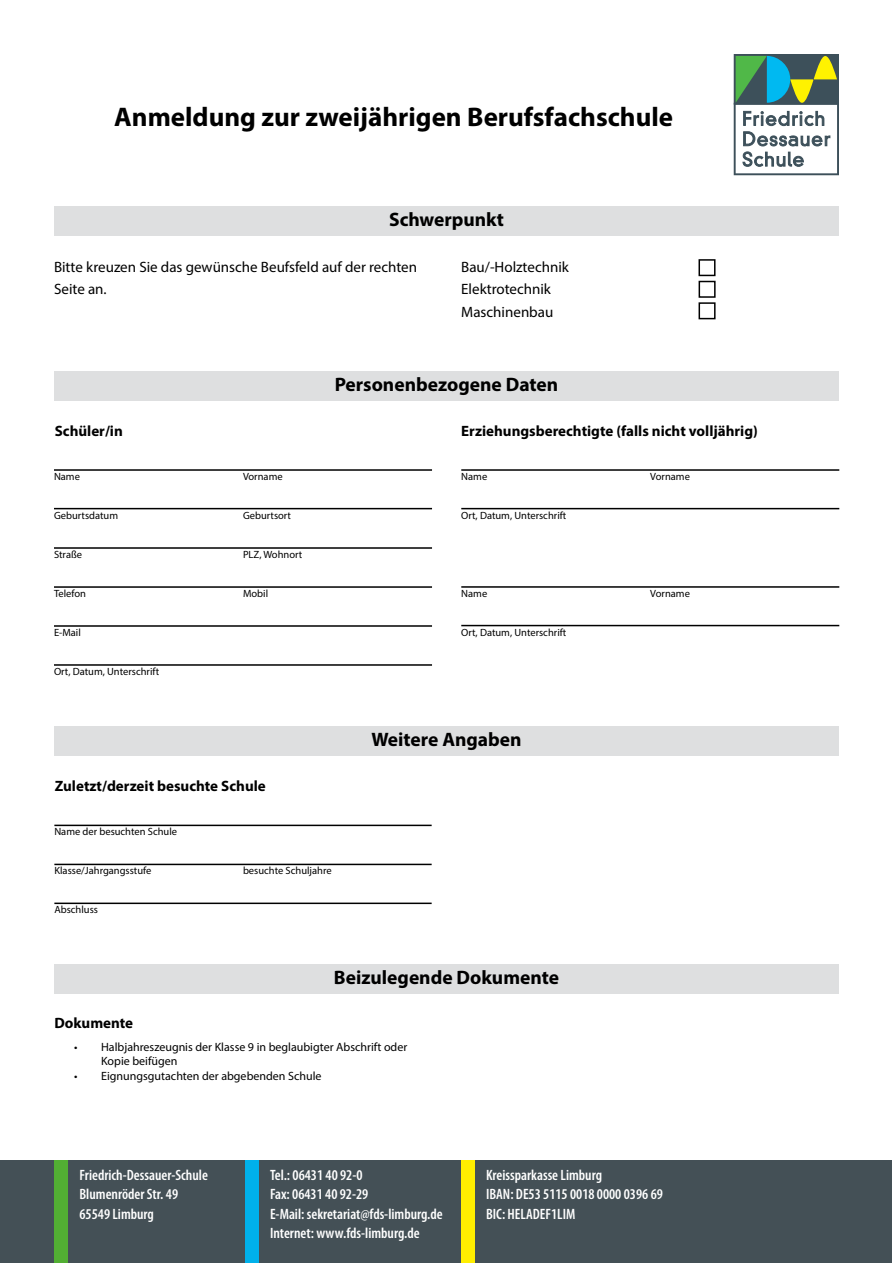
<style>
.page{position:relative;width:893px;height:1263px;background:#fff}
.page>*{position:absolute;margin:0;border:0;box-sizing:border-box;transform-origin:0 0}
.t1{font:700 27px "Myriad Pro";color:#000}
.t2{font:700 19.5px "Myriad Pro";color:#000}
.t3{font:600 condensed 15px/19.5px "Myriad Pro";color:#fff}
.t4{font:15px/22.5px "Myriad Pro";color:#000}
.t5{font:700 15px "Myriad Pro";color:#000}
.t6{font:12px/14.4px "Myriad Pro";color:#000}
.t7{font:10.5px "Myriad Pro";color:#000}
</style>
<div class="page">
<div style="left:698px;top:259px;width:17px;height:17px;border:2px solid #000"></div>
<div style="left:699px;top:281px;width:17px;height:17px;border:2px solid #000"></div>
<div style="left:698px;top:302px;width:18px;height:17px;border:2px solid #000"></div>
<svg style="left:734px;top:54px;width:105px;height:121px"></svg>
<div style="left:1px;top:1160px;width:891px;height:102px;background:#445056"></div>
<div style="left:55px;top:1160px;width:13px;height:102px;background:#52af33"></div>
<div style="left:245px;top:1160px;width:14px;height:102px;background:#00b1eb"></div>
<div style="left:461px;top:1160px;width:14px;height:102px;background:#fe0"></div>
<div style="left:54px;top:206px;width:785px;height:30px;background:#dedfe0"></div>
<div style="left:54px;top:371px;width:785px;height:30px;background:#dedfe0"></div>
<div style="left:54px;top:726px;width:785px;height:30px;background:#dedfe0"></div>
<hr style="left:54px;top:469px;width:378px;height:2px;background:#000">
<hr style="left:54px;top:508px;width:378px;height:1px;background:#000">
<hr style="left:54px;top:547px;width:378px;height:2px;background:#000">
<hr style="left:54px;top:586px;width:378px;height:2px;background:#000">
<hr style="left:54px;top:625px;width:378px;height:2px;background:#000">
<hr style="left:461px;top:469px;width:378px;height:2px;background:#000">
<hr style="left:461px;top:508px;width:378px;height:1px;background:#000">
<hr style="left:54px;top:864px;width:378px;height:1px;background:#000">
<hr style="left:54px;top:902px;width:378px;height:2px;background:#000">
<hr style="left:54px;top:825px;width:378px;height:1px;background:#000">
<div style="left:54px;top:964px;width:785px;height:30px;background:#dedfe0"></div>
<hr style="left:461px;top:586px;width:378px;height:2px;background:#000">
<hr style="left:461px;top:625px;width:378px;height:1px;background:#000">
<hr style="left:54px;top:664px;width:378px;height:2px;background:#000">
<h1 class="t1" style="left:114px;top:99px;width:560px">Anmeldung zur zweijährigen Berufsfachschule</h1>
<h2 class="t2" style="left:389px;top:207px;width:116px">Schwerpunkt</h2>
<h3 class="t4" style="left:54px;top:255px;width:365px">Bitte kreuzen Sie das gewünsche Beufsfeld auf der rechten<br>Seite an.</h3>
<h3 class="t4" style="left:461px;top:255px;width:109px">Bau/-Holztechnik<br>Elektrotechnik<br>Maschinenbau</h3>
<h2 class="t2" style="left:335px;top:372px;width:225px">Personenbezogene Daten</h2>
<h3 class="t5" style="left:55px;top:421px;width:70px">Schüler/in</h3>
<h3 class="t5" style="left:461px;top:421px;width:298px">Erziehungsberechtigte (falls nicht volljährig)</h3>
<p class="t7" style="left:243px;top:470px;width:41px">Vorname</p>
<p class="t7" style="left:243px;top:509px;width:50px">Geburtsort</p>
<p class="t7" style="left:243px;top:548px;width:61px">PLZ, Wohnort</p>
<p class="t7" style="left:243px;top:587px;width:27px">Mobil</p>
<p class="t7" style="left:54px;top:470px;width:27px">Name</p>
<p class="t7" style="left:54px;top:509px;width:66px">Geburtsdatum</p>
<p class="t7" style="left:54px;top:548px;width:30px">Straße</p>
<p class="t7" style="left:54px;top:587px;width:33px">Telefon</p>
<p class="t7" style="left:54px;top:626px;width:28px">E-Mail</p>
<p class="t7" style="left:54px;top:665px;width:107px">Ort, Datum, Unterschrift</p>
<p class="t7" style="left:461px;top:470px;width:27px">Name</p>
<p class="t7" style="left:461px;top:509px;width:107px">Ort, Datum, Unterschrift</p>
<p class="t7" style="left:650px;top:470px;width:41px">Vorname</p>
<p class="t7" style="left:650px;top:587px;width:41px">Vorname</p>
<p class="t7" style="left:461px;top:587px;width:27px">Name</p>
<p class="t7" style="left:461px;top:626px;width:107px">Ort, Datum, Unterschrift</p>
<h3 class="t5" style="left:55px;top:776px;width:213px">Zuletzt/derzeit besuchte Schule</h3>
<p class="t7" style="left:54px;top:825px;width:124px">Name der besuchten Schule</p>
<p class="t7" style="left:54px;top:864px;width:99px">Klasse/Jahrgangsstufe</p>
<p class="t7" style="left:54px;top:903px;width:45px">Abschluss</p>
<p class="t7" style="left:243px;top:864px;width:90px">besuchte Schuljahre</p>
<h2 class="t2" style="left:371px;top:727px;width:152px">Weitere Angaben</h2>
<h2 class="t2" style="left:334px;top:965px;width:227px">Beizulegende Dokumente</h2>
<h3 class="t5" style="left:54px;top:1013px;width:80px">Dokumente</h3>
<p class="t6" style="left:101px;top:1039px;width:308px;text-indent:-27px">• Halbjahreszeugnis der Klasse 9 in beglaubigter Abschrift oder<br>Kopie beifügen</p>
<p class="t6" style="left:74px;top:1068px;width:249px">• Eignungsgutachten der abgebenden Schule</p>
<h3 class="t3" style="left:80px;top:1165px;width:130px">Friedrich-Dessauer-Schule<br>Blumenröder Str. 49<br>65549 Limburg</h3>
<h3 class="t3" style="left:270px;top:1165px;width:174px">Tel.: 06431 40 92-0<br>Fax: 06431 40 92-29<br>E-Mail: sekretariat@fds-limburg.de<br>Internet: www.fds-limburg.de</h3>
<h3 class="t3" style="left:486px;top:1165px;width:178px">Kreissparkasse Limburg<br>IBAN: DE53 5115 0018 0000 0396 69<br>BIC: HELADEF1LIM</h3>
</div>
